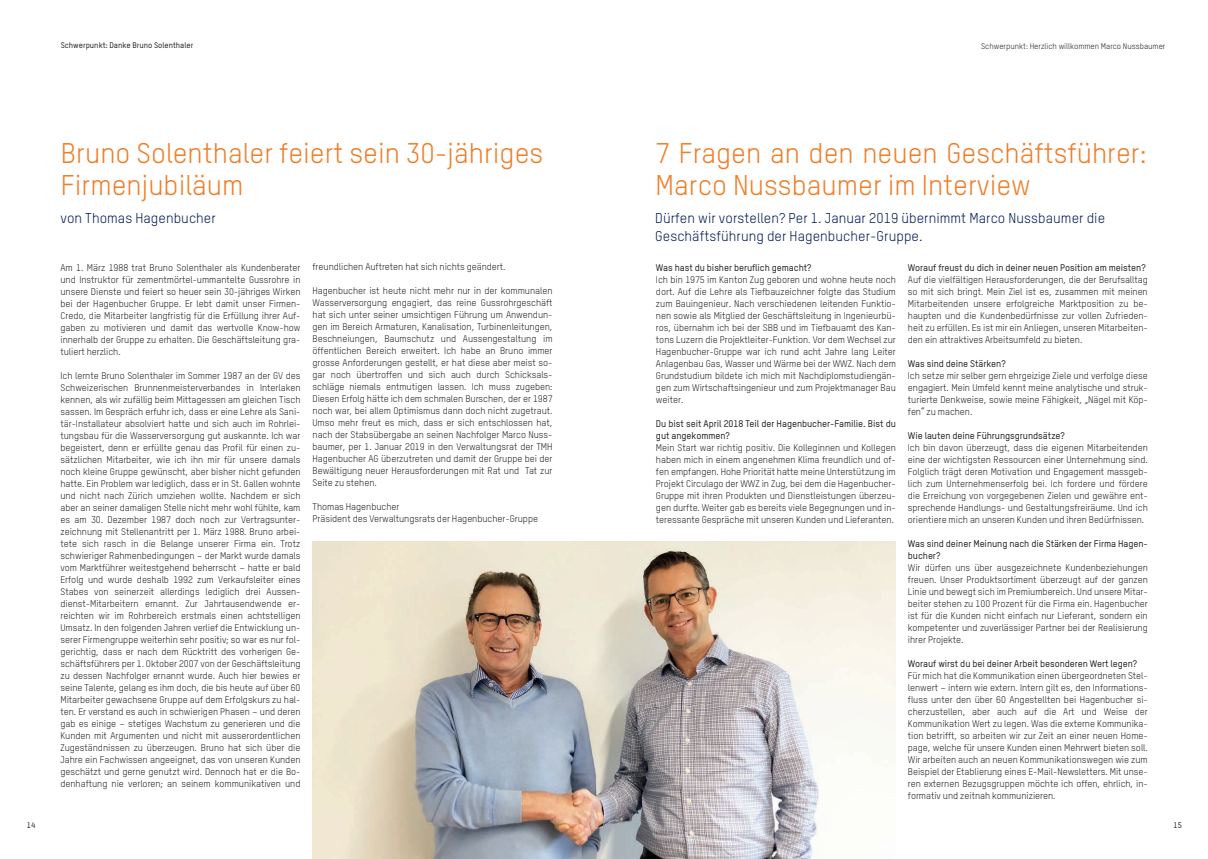
<style>
.page{position:relative;width:1208px;height:859px;background:#fff}
.page>*{position:absolute;margin:0;border:0;box-sizing:border-box;transform-origin:0 0}
.t1{font:28px/32px "TSTARHB";color:#f07d29}
.t2{font:14px/18px "TSTARHB";letter-spacing:.005em;color:#001954}
.t3{font:9.5px/12px "TSTARHB";letter-spacing:-.005em;color:#231f20;text-align:justify}
.t4{font:500 9.5px/12px "TSTARHB";letter-spacing:-.005em;color:#231f20}
.t5{font:8px "TSTARHB";color:#231f20}
.t6{font:500 8px "TSTARHB";color:#231f20}
</style>
<div class="page">
<img style="left:312px;top:541px;width:584px;height:318px">
<p class="t6" style="left:61px;top:40px;width:134px">Schwerpunkt: Danke Bruno Solenthaler</p>
<p class="t5" style="left:981px;top:41px;width:186px">Schwerpunkt: Herzlich willkommen Marco Nussbaumer</p>
<h1 class="t1" style="left:61px;top:136px;width:484px">Bruno Solenthaler feiert sein 30-jähriges<br>Firmenjubiläum</h1>
<h2 class="t2" style="left:60px;top:208px;width:157px">von Thomas Hagenbucher</h2>
<p class="t3" style="left:60px;top:261px;width:241px">Am 1. März 1988 trat Bruno Solenthaler als Kundenberater und Instruktor für zementmörtel-ummantelte Gussrohre in unsere Dienste und feiert so heuer sein 30-jähriges Wirken bei der Hagenbucher Gruppe. Er lebt damit unser Firmen-Credo, die Mitarbeiter langfristig für die Erfüllung ihrer Auf&shy;gaben zu motivieren und damit das wertvolle Know-how innerhalb der Gruppe zu erhalten. Die Geschäftsleitung gra&shy;tuliert herzlich.</p>
<p class="t3" style="left:60px;top:369px;width:241px">Ich lernte Bruno Solenthaler im Sommer 1987 an der GV des Schweizerischen Brunnenmeisterverbandes in Interlaken kennen, als wir zufällig beim Mittagessen am gleichen Tisch sassen. Im Gespräch erfuhr ich, dass er eine Lehre als Sani&shy;tär-Installateur absolviert hatte und sich auch im Rohrlei&shy;tungsbau für die Wasserversorgung gut auskannte. Ich war begeistert, denn er erfüllte genau das Profil für einen zu&shy;sätzlichen Mitarbeiter, wie ich ihn mir für unsere damals noch kleine Gruppe gewünscht, aber bisher nicht gefunden hatte. Ein Problem war lediglich, dass er in St. Gallen wohnte und nicht nach Zürich umziehen wollte. Nachdem er sich aber an seiner damaligen Stelle nicht mehr wohl fühlte, kam es am 30. Dezember 1987 doch noch zur Vertragsunter&shy;zeichnung mit Stellenantritt per 1. März 1988. Bruno arbei&shy;tete sich rasch in die Belange unserer Firma ein. Trotz schwieriger Rahmenbedingungen – der Markt wurde damals vom Marktführer weitestgehend beherrscht – hatte er bald Erfolg und wurde deshalb 1992 zum Verkaufsleiter eines Stabes von seinerzeit allerdings lediglich drei Aussen&shy;dienst-Mitarbeitern ernannt. Zur Jahrtausendwende er&shy;reichten wir im Rohrbereich erstmals einen achtstelligen Umsatz. In den folgenden Jahren verlief die Entwicklung un&shy;serer Firmengruppe weiterhin sehr positiv; so war es nur fol&shy;gerichtig, dass er nach dem Rücktritt des vorherigen Ge&shy;schäftsführers per 1. Oktober 2007 von der Geschäftsleitung zu dessen Nachfolger ernannt wurde. Auch hier bewies er seine Talente, gelang es ihm doch, die bis heute auf über 60<br>Mitarbeiter gewachsene Gruppe auf dem Erfolgskurs zu hal&shy;ten. Er verstand es auch in schwierigen Phasen – und deren gab es einige – stetiges Wachstum zu generieren und die Kunden mit Argumenten und nicht mit ausserordentlichen Zugeständnissen zu überzeugen. Bruno hat sich über die Jahre ein Fachwissen angeeignet, das von unseren Kunden geschätzt und gerne genutzt wird. Dennoch hat er die Bo&shy;denhaftung nie verloren; an seinem kommunikativen und</p>
<p class="t3" style="left:312px;top:261px;width:194px">freundlichen Auftreten hat sich nichts geändert.</p>
<p class="t3" style="left:312px;top:285px;width:241px">Hagenbucher ist heute nicht mehr nur in der kommunalen Wasserversorgung engagiert, das reine Gussrohrgeschäft hat sich unter seiner umsichtigen Führung um Anwendun&shy;gen im Bereich Armaturen, Kanalisation, Turbinenleitungen, Beschneiungen, Baumschutz und Aussengestaltung im öffentlichen Bereich erweitert. Ich habe an Bruno immer grosse Anforderungen gestellt, er hat diese aber meist so&shy;gar noch übertroffen und sich auch durch Schicksals&shy;schläge niemals entmutigen lassen. Ich muss zugeben:<br>Diesen Erfolg hätte ich dem schmalen Burschen, der er 1987 noch war, bei allem Optimismus dann doch nicht zugetraut.<br>Umso mehr freut es mich, dass er sich entschlossen hat, nach der Stabsübergabe an seinen Nachfolger Marco Nuss&shy;baumer, per 1. Januar 2019 in den Verwaltungsrat der TMH Hagenbucher AG überzutreten und damit der Gruppe bei der Bewältigung neuer Herausforderungen mit Rat und Tat zur Seite zu stehen.</p>
<p class="t3" style="left:312px;top:501px;width:227px">Thomas Hagenbucher<br>Präsident des Verwaltungsrats der Hagenbucher-Gruppe</p>
<h1 class="t1" style="left:655px;top:136px;width:492px">7 Fragen an den neuen Geschäftsführer:<br>Marco Nussbaumer im Interview</h1>
<h2 class="t2" style="left:655px;top:208px;width:451px">Dürfen wir vorstellen? Per 1. Januar 2019 übernimmt Marco Nussbaumer die<br>Geschäftsführung der Hagenbucher-Gruppe.</h2>
<p class="t4" style="left:656px;top:261px;width:157px">Was hast du bisher beruflich gemacht?</p>
<p class="t3" style="left:656px;top:273px;width:241px">Ich bin 1975 im Kanton Zug geboren und wohne heute noch dort. Auf die Lehre als Tiefbauzeichner folgte das Studium zum Bauingenieur. Nach verschiedenen leitenden Funktio&shy;nen sowie als Mitglied der Geschäftsleitung in Ingenieurbü&shy;ros, übernahm ich bei der SBB und im Tiefbauamt des Kan&shy;tons Luzern die Projektleiter-Funktion. Vor dem Wechsel zur Hagenbucher-Gruppe war ich rund acht Jahre lang Leiter Anlagenbau Gas, Wasser und Wärme bei der WWZ. Nach dem Grundstudium bildete ich mich mit Nachdiplomstudiengän&shy;gen zum Wirtschaftsingenieur und zum Projektmanager Bau weiter.</p>
<p class="t4" style="left:656px;top:417px;width:241px">Du bist seit April 2018 Teil der Hagenbucher-Familie. Bist du gut angekommen?</p>
<p class="t3" style="left:656px;top:441px;width:241px">Mein Start war richtig positiv. Die Kolleginnen und Kollegen haben mich in einem angenehmen Klima freundlich und of&shy;fen empfangen. Hohe Priorität hatte meine Unterstützung im Projekt Circulago der WWZ in Zug, bei dem die Hagenbucher-Gruppe mit ihren Produkten und Dienstleistungen überzeu&shy;gen durfte. Weiter gab es bereits viele Begegnungen und in&shy;teressante Gespräche mit unseren Kunden und Lieferanten.</p>
<p class="t4" style="left:908px;top:261px;width:239px">Worauf freust du dich in deiner neuen Position am meisten?</p>
<p class="t3" style="left:908px;top:273px;width:241px">Auf die vielfältigen Herausforderungen, die der Berufsalltag so mit sich bringt. Mein Ziel ist es, zusammen mit meinen Mitarbeitenden unsere erfolgreiche Marktposition zu be&shy;haupten und die Kundenbedürfnisse zur vollen Zufrieden&shy;heit zu erfüllen. Es ist mir ein Anliegen, unseren Mitarbeiten&shy;den ein attraktives Arbeitsumfeld zu bieten.</p>
<p class="t4" style="left:908px;top:357px;width:99px">Was sind deine Stärken?</p>
<p class="t3" style="left:908px;top:369px;width:241px">Ich setze mir selber gern ehrgeizige Ziele und verfolge diese engagiert. Mein Umfeld kennt meine analytische und struk&shy;turierte Denkweise, sowie meine Fähigkeit, „Nägel mit Köp&shy;fen“ zu machen.</p>
<p class="t4" style="left:908px;top:429px;width:158px">Wie lauten deine Führungsgrundsätze?</p>
<p class="t3" style="left:908px;top:441px;width:241px">Ich bin davon überzeugt, dass die eigenen Mitarbeitenden eine der wichtigsten Ressourcen einer Unternehmung sind.<br>Folglich trägt deren Motivation und Engagement massgeb&shy;lich zum Unternehmenserfolg bei. Ich fordere und fördere die Erreichung von vorgegebenen Zielen und gewähre ent&shy;sprechende Handlungs- und Gestaltungsfreiräume. Und ich orientiere mich an unseren Kunden und ihren Bedürfnissen.</p>
<p class="t4" style="left:908px;top:537px;width:241px">Was sind deiner Meinung nach die Stärken der Firma Hagen&shy;bucher?</p>
<p class="t3" style="left:908px;top:561px;width:241px">Wir dürfen uns über ausgezeichnete Kundenbeziehungen freuen. Unser Produktsortiment überzeugt auf der ganzen Linie und bewegt sich im Premiumbereich. Und unsere Mitar&shy;beiter stehen zu 100 Prozent für die Firma ein. Hagenbucher ist für die Kunden nicht einfach nur Lieferant, sondern ein kompetenter und zuverlässiger Partner bei der Realisierung ihrer Projekte.</p>
<p class="t4" style="left:908px;top:657px;width:231px">Worauf wirst du bei deiner Arbeit besonderen Wert legen?</p>
<p class="t3" style="left:908px;top:669px;width:241px">Für mich hat die Kommunikation einen übergeordneten Stel&shy;lenwert – intern wie extern. Intern gilt es, den Informations&shy;fluss unter den über 60 Angestellten bei Hagenbucher si&shy;cherzustellen, aber auch auf die Art und Weise der Kommunikation Wert zu legen. Was die externe Kommunika&shy;tion betrifft, so arbeiten wir zur Zeit an einer neuen Home&shy;page, welche für unsere Kunden einen Mehrwert bieten soll.<br>Wir arbeiten auch an neuen Kommunikationswegen wie zum Beispiel der Etablierung eines E-Mail-Newsletters. Mit unse&shy;ren externen Bezugsgruppen möchte ich offen, ehrlich, in&shy;formativ und zeitnah kommunizieren.</p>
<p class="t6" style="left:27px;top:820px;width:10px">14</p>
<p class="t6" style="left:1173px;top:820px;width:10px">15</p>
</div>
